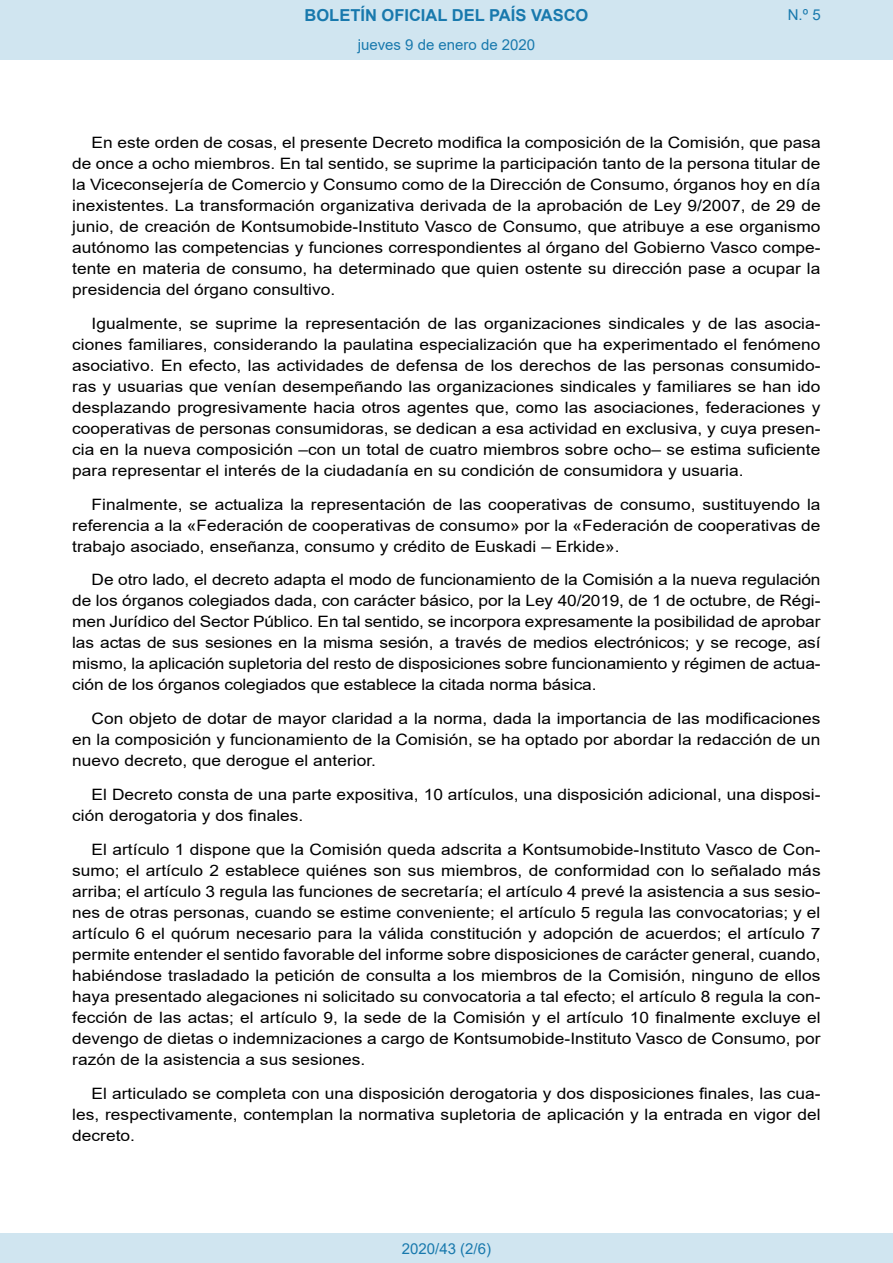
<style>
.page{position:relative;width:893px;height:1263px;background:#fff}
.page>*{position:absolute;margin:0;border:0;box-sizing:border-box;transform-origin:0 0}
.t1{font:700 16.5px "Arial";color:#1879ad}
.BOPVDetalle{font:15.6px/21px "Arial";color:#000;text-align:justify;scale:1.11 1}
.Paginacion_Centro{font:15px "Arial";color:#1879ad}
</style>
<div class="page">
<div style="left:0;top:0;width:893px;height:60px;background:#d0e5f0"></div>
<div style="left:0;top:1233px;width:893px;height:30px;background:#d0e5f0"></div>
<p class="t1" style="left:305px;top:3px;width:285px">BOLETÍN OFICIAL DEL PAÍS VASCO</p>
<p class="Paginacion_Centro" style="left:358px;top:35px;width:179px">jueves 9 de enero de 2020</p>
<p class="Paginacion_Centro" style="left:788px;top:5px;width:34px">N.º 5</p>
<p class="BOPVDetalle" style="left:72px;top:132px;width:676px;text-indent:19px">En este orden de cosas, el presente Decreto modifica la composición de la Comisión, que pasa de once a ocho miembros. En tal sentido, se suprime la participación tanto de la persona titular de la Viceconsejería de Comercio y Consumo como de la Dirección de Consumo, órganos hoy en día inexistentes. La transformación organizativa derivada de la aprobación de Ley 9/2007, de 29 de junio, de creación de Kontsumobide-Instituto Vasco de Consumo, que atribuye a ese organismo autónomo las competencias y funciones correspondientes al órgano del Gobierno Vasco compe&shy;tente en materia de consumo, ha determinado que quien ostente su dirección pase a ocupar la presidencia del órgano consultivo.</p>
<p class="BOPVDetalle" style="left:72px;top:313px;width:676px;text-indent:19px">Igualmente, se suprime la representación de las organizaciones sindicales y de las asocia&shy;ciones familiares, considerando la paulatina especialización que ha experimentado el fenómeno asociativo. En efecto, las actividades de defensa de los derechos de las personas consumido&shy;ras y usuarias que venían desempeñando las organizaciones sindicales y familiares se han ido desplazando progresivamente hacia otros agentes que, como las asociaciones, federaciones y cooperativas de personas consumidoras, se dedican a esa actividad en exclusiva, y cuya presen&shy;cia en la nueva composición –con un total de cuatro miembros sobre ocho– se estima suficiente para representar el interés de la ciudadanía en su condición de consumidora y usuaria.</p>
<p class="BOPVDetalle" style="left:72px;top:494px;width:676px;text-indent:19px">Finalmente, se actualiza la representación de las cooperativas de consumo, sustituyendo la referencia a la «Federación de cooperativas de consumo» por la «Federación de cooperativas de trabajo asociado, enseñanza, consumo y crédito de Euskadi – Erkide».</p>
<p class="BOPVDetalle" style="left:72px;top:569px;width:676px;text-indent:19px">De otro lado, el decreto adapta el modo de funcionamiento de la Comisión a la nueva regulación de los órganos colegiados dada, con carácter básico, por la Ley 40/2019, de 1 de octubre, de Régi&shy;men Jurídico del Sector Público. En tal sentido, se incorpora expresamente la posibilidad de aprobar las actas de sus sesiones en la misma sesión, a través de medios electrónicos; y se recoge, así mismo, la aplicación supletoria del resto de disposiciones sobre funcionamiento y régimen de actua&shy;ción de los órganos colegiados que establece la citada norma básica.</p>
<p class="BOPVDetalle" style="left:72px;top:708px;width:676px;text-indent:19px">Con objeto de dotar de mayor claridad a la norma, dada la importancia de las modificaciones en la composición y funcionamiento de la Comisión, se ha optado por abordar la redacción de un nuevo decreto, que derogue el anterior.</p>
<p class="BOPVDetalle" style="left:72px;top:784px;width:676px;text-indent:19px">El Decreto consta de una parte expositiva, 10 artículos, una disposición adicional, una disposi&shy;ción derogatoria y dos finales.</p>
<p class="BOPVDetalle" style="left:72px;top:839px;width:676px;text-indent:19px">El artículo 1 dispone que la Comisión queda adscrita a Kontsumobide-Instituto Vasco de Con&shy;sumo; el artículo 2 establece quiénes son sus miembros, de conformidad con lo señalado más arriba; el artículo 3 regula las funciones de secretaría; el artículo 4 prevé la asistencia a sus sesio&shy;nes de otras personas, cuando se estime conveniente; el artículo 5 regula las convocatorias; y el artículo 6 el quórum necesario para la válida constitución y adopción de acuerdos; el artículo 7 permite entender el sentido favorable del informe sobre disposiciones de carácter general, cuando, habiéndose trasladado la petición de consulta a los miembros de la Comisión, ninguno de ellos haya presentado alegaciones ni solicitado su convocatoria a tal efecto; el artículo 8 regula la con&shy;fección de las actas; el artículo 9, la sede de la Comisión y el artículo 10 finalmente excluye el devengo de dietas o indemnizaciones a cargo de Kontsumobide-Instituto Vasco de Consumo, por razón de la asistencia a sus sesiones.</p>
<p class="BOPVDetalle" style="left:72px;top:1082px;width:676px;text-indent:19px">El articulado se completa con una disposición derogatoria y dos disposiciones finales, las cua&shy;les, respectivamente, contemplan la normativa supletoria de aplicación y la entrada en vigor del decreto.</p>
<p class="Paginacion_Centro" style="left:402px;top:1238px;width:91px">2020/43 (2/6)</p>
</div>
